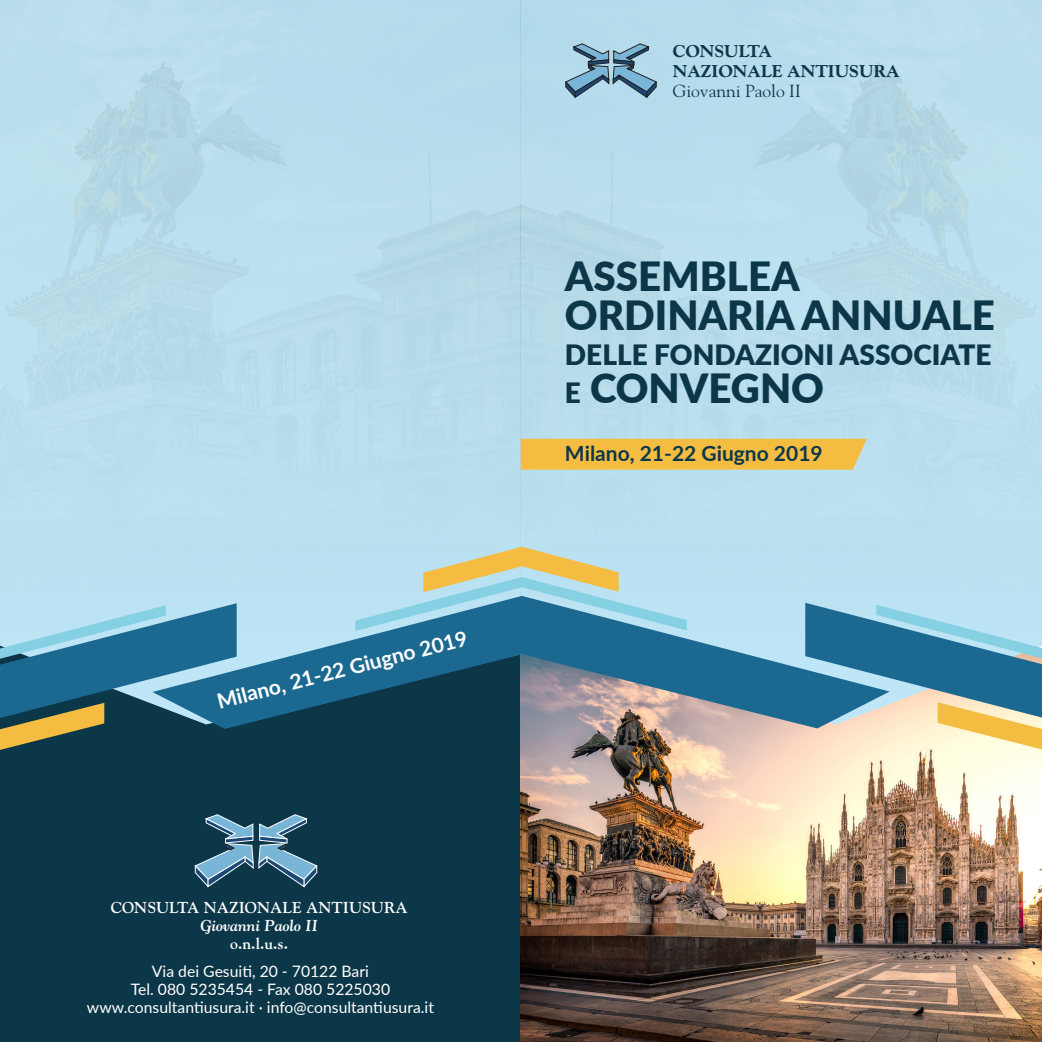
<style>
.page{position:relative;width:1042px;height:1042px;background:#fff}
.page>*{position:absolute;margin:0;border:0;box-sizing:border-box;transform-origin:0 0}
.t1{font:900 40.25px/38.5px "Lato";color:#0c3749}
.t2{font:900 28px "Lato";color:#0c3749}
.t3{font:700 21px "Lato";color:#0c3749}
.t4{font:700 21px "Lato";color:#fff}
.t5{font:800 17.5px/19.9px "Goudy";color:#0c3749}
.t6{font:17.5px "Goudy";color:#0c3749}
.t7{font:15.75px "Lato";color:#fff}
.t8{font:700 15.75px "Goudy";color:#fff}
.t9{font:italic 700 15.75px "Goudy";color:#fff}
.s1{font-size:28px}
</style>
<div class="page">
<div style="left:0;top:165px;width:521px;height:877px;background:#0c3749"></div>
<img style="left:0;top:0;width:521px;height:801px">
<img style="left:521px;top:801px;width:521px;height:241px">
<svg style="left:521px;top:0;width:521px;height:801px;background:#badae5"></svg>
<svg style="left:805px;top:603px;width:237px;height:146px;background:#9ab7b6"></svg>
<svg style="left:521px;top:596px;width:368px;height:132px;background:#6b95ad"></svg>
<svg style="left:0;top:603px;width:237px;height:147px"></svg>
<svg style="left:152px;top:596px;width:369px;height:133px;fill:#1b6991"></svg>
<svg style="left:355px;top:546px;width:332px;height:85px;background:#a1c6c7"></svg>
<div style="left:521px;top:439px;width:346px;height:31px;background:#f5bc42"></div>
<svg style="left:565px;top:44px;width:91px;height:54px;background:#83a9be"></svg>
<svg style="left:195px;top:814px;width:58px;height:73px"></svg>
<svg style="left:259px;top:814px;width:58px;height:73px"></svg>
<p class="t4" style="left:214px;top:688px;width:259px;rotate:-15deg">Milano, 21-22 Giugno 2019</p>
<p class="t8" style="left:111px;top:897px;width:298px">CONSULTA NAZIONALE ANTIUSURA</p>
<p class="t9" style="left:200px;top:915px;width:119px">Giovanni Paolo II</p>
<p class="t8" style="left:230px;top:933px;width:59px">o.n.l.u.s.</p>
<p class="t7" style="left:152px;top:959px;width:218px">Via dei Gesuiti, 20 - 70122 Bari</p>
<p class="t7" style="left:131px;top:977px;width:261px">Tel. 080 5235454 - Fax 080 5225030</p>
<p class="t7" style="left:87px;top:996px;width:348px">www.consultantiusura.it · info@consultantiusura.it</p>
<p class="t5" style="left:673px;top:41px;width:228px">CONSULTA<br>NAZIONALE ANTIUSURA</p>
<p class="t6" style="left:673px;top:80px;width:129px">Giovanni Paolo II</p>
<p class="t1" style="left:565px;top:256px;width:431px">ASSEMBLEA<br>ORDINARIA ANNUALE</p>
<p class="t2" style="left:565px;top:334px;width:428px">DELLE FONDAZIONI ASSOCIATE</p>
<p class="t1" style="left:565px;top:368px;width:261px"><span class="s1">E</span> CONVEGNO</p>
<p class="t3" style="left:565px;top:438px;width:259px">Milano, 21-22 Giugno 2019</p>
</div>
